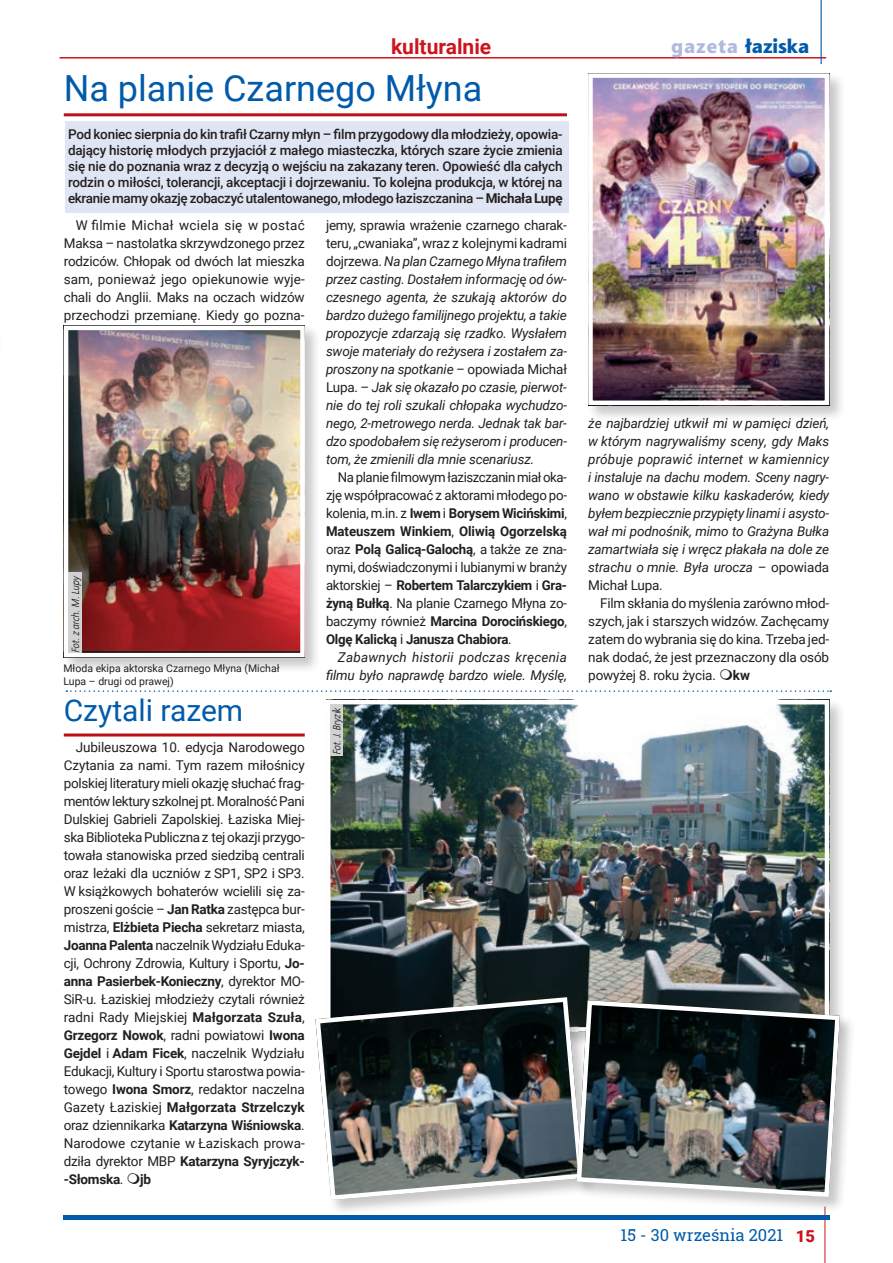
<style>
.page{position:relative;width:893px;height:1263px;background:#fff}
.page>*{position:absolute;margin:0;border:0;box-sizing:border-box;transform-origin:0 0}
.t1{font:36px "Roboto";color:#015aaa}
.t2{font:30px "Roboto";color:#015aaa}
.t3{font:700 21px "Roboto";color:#cd151d}
.t4{font:19.5px "Aerton EFN Black";color:#015aaa}
.t5{font:16.5px "Roboto Slab";color:#015aaa}
.t6{font:900 16.5px "Roboto";color:#cd151d}
.t7{font:13.5px/18px "Roboto";letter-spacing:-.01em;color:#231f20;text-align:justify}
.t8{font:italic 13.5px/18px "Roboto";letter-spacing:-.015em;color:#231f20;text-align:justify}
.t9{font:500 13.5px/16.2px "Roboto";letter-spacing:-.025em;color:#231f20;text-align:justify}
.t10{font:italic 13.5px/18px "Roboto";letter-spacing:.015em;color:#231f20;text-align:right}
.t11{font:700 13.5px "Roboto";color:#231f20}
.t12{font:10.5px/12.6px "Roboto";color:#231f20}
.t13{font:italic 10.5px "Bureau EFN";color:#231f20}
.s1{font-weight:700}
.s2{font-style:normal}
.s3{color:#aebade}
</style>
<div class="page">
<hr style="left:60px;top:57px;width:766px;height:2px;background:#cd151d">
<hr style="left:825px;top:1206px;width:1px;height:57px;background:#cd151d">
<hr style="left:820px;top:0;width:2px;height:64px;background:#015aaa">
<hr style="left:64px;top:1215px;width:766px;height:4px;background:#015aaa">
<hr style="left:0;top:0;width:1px;height:1263px;background:#0d1b1d">
<hr style="left:0;top:922px;width:1px;height:331px;background:#fff">
<div style="left:66px;top:121px;width:503px;height:92px;background:#e0e5f3"></div>
<hr style="left:64px;top:113px;width:503px;height:3px;background:#bb1018">
<div style="left:62px;top:324px;width:260px;height:350px;background:#231f20;opacity:.25"></div>
<img style="left:69px;top:331px;width:231px;height:321px">
<div style="left:64px;top:326px;width:241px;height:331px;border:4px solid #fff"></div>
<div style="left:325px;top:698px;width:521px;height:350px;background:#231f20;opacity:.25"></div>
<img style="left:331px;top:705px;width:493px;height:293px">
<div style="left:326px;top:700px;width:503px;height:332px;border:4px solid #fff"></div>
<div style="left:314px;top:996px;width:285px;height:220px;background:#231f20;opacity:.25"></div>
<img style="left:314px;top:995px;width:271px;height:207px">
<div style="left:575px;top:999px;width:281px;height:214px;background:#231f20;opacity:.25"></div>
<img style="left:574px;top:998px;width:268px;height:201px">
<div style="left:587px;top:72px;width:259px;height:350px;background:#231f20;opacity:.25"></div>
<img style="left:593px;top:78px;width:231px;height:322px">
<div style="left:588px;top:73px;width:241px;height:332px;border:4px solid #fff"></div>
<svg style="left:66px;top:690px;width:765px;height:2px"></svg>
<hr style="left:64px;top:733px;width:241px;height:3px;background:#bb1018">
<div style="left:330px;top:704px;width:13px;height:51px;background:#d1d2d4"></div>
<div style="left:68px;top:572px;width:14px;height:81px;background:#d1d2d4"></div>
<hr style="left:0;top:36px;width:3px;height:334px;background:#fff">
<h3 class="t3" style="left:391px;top:32px;width:102px">kulturalnie</h3>
<h1 class="t1" style="left:64px;top:63px;width:420px">Na planie Czarnego Młyna</h1>
<p class="t9" style="left:68px;top:125px;width:496px">Pod koniec sierpnia do kin trafił Czarny młyn – film przygodowy dla młodzieży, opowia&shy;dający historię młodych przyjaciół z małego miasteczka, których szare życie zmienia się nie do poznania wraz z decyzją o wejściu na zakazany teren. Opowieść dla całych rodzin o miłości, tolerancji, akceptacji i dojrzewaniu. To kolejna produkcja, w której na ekranie mamy okazję zobaczyć utalentowanego, młodego łaziszczanina – <span class="s1">Michała Lupę</span></p>
<p class="t7" style="left:64px;top:216px;width:242px;text-indent:12px">W filmie Michał wciela się w postać Maksa – nastolatka skrzywdzonego przez rodziców. Chłopak od dwóch lat mieszka sam, ponieważ jego opiekunowie wyje&shy;chali do Anglii. Maks na oczach widzów przechodzi przemianę. Kiedy go pozna-</p>
<p class="t8" style="left:326px;top:216px;width:242px"><span class="s2">jemy, sprawia wrażenie czarnego charak&shy;teru, „cwaniaka”, wraz z kolejnymi kadrami dojrzewa.</span> Na plan Czarnego Młyna trafiłem przez casting. Dostałem informacj<span class="s2">ę</span> od ów&shy;czesnego agenta, że szukają aktorów do bardzo dużego familijnego projektu, a takie propozycje zdarzają się rzadko. Wysłałem swoje materiały do reżysera i zostałem za&shy;proszony na spotkanie – <span class="s2">opowiada Michał Lupa. –</span> Jak się okazało po czasie, pierwot&shy;nie do tej roli szukali chłopaka wychudzo&shy;nego, 2-metrowego nerda. Jednak tak bar&shy;dzo spodobałem się reżyserom i producen&shy;tom, że zmienili dla mnie scenariusz.</p>
<p class="t7" style="left:326px;top:468px;width:242px;text-indent:12px">Na planie filmowym łaziszczanin miał oka&shy;zję współpracować z aktorami młodego po&shy;kolenia, m.in. z <span class="s1">Iwem</span> i <span class="s1">Borysem Wicińskimi</span>, <span class="s1">Mateuszem Winkiem</span>, <span class="s1">Oliwią Ogorzelską </span>oraz <span class="s1">Polą Galicą-Galochą</span>, a także ze zna&shy;nymi, doświadczonymi i lubianymi w branży aktorskiej – <span class="s1">Robertem Talarczykiem</span> i <span class="s1">Gra&shy;żyną Bułką</span>. Na planie Czarnego Młyna zo&shy;baczymy również <span class="s1">Marcina Dorocińskiego</span>, <span class="s1">Olgę Kalicką</span> i <span class="s1">Janusza Chabiora</span>.</p>
<p class="t10" style="left:326px;top:648px;width:242px">Zabawnych historii podczas kręcenia filmu było naprawdę bardzo wiele. Myślę,</p>
<p class="t13" style="left:68px;top:653px;width:79px;rotate:-90deg">Fot. z arch. M. Lupy</p>
<p class="t12" style="left:63px;top:662px;width:218px">Młoda ekipa aktorska Czarnego Młyna (Michał<br>Lupa – drugi od prawej)</p>
<h2 class="t2" style="left:64px;top:689px;width:181px">Czytali razem</h2>
<p class="t13" style="left:330px;top:755px;width:49px;rotate:-90deg">Fot. J. Bryzik</p>
<p class="t7" style="left:64px;top:738px;width:243px;text-indent:12px">Jubileuszowa 10. edycja Narodowego Czytania za nami. Tym razem miłośnicy polskiej literatury mieli okazję słuchać frag&shy;mentów lektury szkolnej pt. Moralność Pani Dulskiej Gabrieli Zapolskiej. Łaziska Miej&shy;ska Biblioteka Publiczna z tej okazji przygo&shy;towała stanowiska przed siedzibą centrali oraz leżaki dla uczniów z SP1, SP2 i SP3.<br>W książkowych bohaterów wcielili się za&shy;proszeni goście – <span class="s1">Jan Ratka</span> zastępca bur&shy;mistrza, <span class="s1">Elżbieta Piecha</span> sekretarz miasta, <span class="s1">Joanna Palenta</span> naczelnik Wydziału Eduka&shy;cji, Ochrony Zdrowia, Kultury i Sportu, <span class="s1">Jo&shy;anna Pasierbek-Konieczny</span>, dyrektor MO-SiR-u. Łaziskiej młodzieży czytali również radni Rady Miejskiej <span class="s1">Małgorzata Szuła</span>, <span class="s1">Grzegorz Nowok</span>, radni powiatowi <span class="s1">Iwona Gejdel</span> i <span class="s1">Adam Ficek</span>, naczelnik Wydziału Edukacji, Kultury i Sportu starostwa powia&shy;towego <span class="s1">Iwona Smorz</span>, redaktor naczelna Gazety Łaziskiej <span class="s1">Małgorzata Strzelczyk </span>oraz dziennikarka <span class="s1">Katarzyna Wiśniowska</span>.<br>Narodowe czytanie w Łaziskach prowa&shy;dziła dyrektor MBP <span class="s1">Katarzyna Syryjczyk--Słomska</span>. <span class="s1">jb</span></p>
<h3 class="t4" style="left:671px;top:34px;width:139px"><span class="s3">gazeta</span> łaziska</h3>
<p class="t8" style="left:588px;top:414px;width:243px">że najbardziej utkwił mi w pamięci dzień, w którym nagrywaliśmy sceny, gdy Maks próbuje poprawić internet w kamiennicy i instaluje na dachu modem. Sceny nagry&shy;wano w obstawie kilku kaskaderów, kiedy byłem bezpiecznie przypięty linami i asysto&shy;wał mi podnośnik, mimo to Grażyna Bułka zamartwiała się i wręcz płakała na dole ze strachu o mnie. Była urocza – <span class="s2">opowiada Michał Lupa.</span></p>
<p class="t7" style="left:588px;top:594px;width:242px;text-indent:12px">Film skłania do myślenia zarówno młod&shy;szych, jak i starszych widzów. Zachęcamy zatem do wybrania się do kina. Trzeba jed&shy;nak dodać, że jest przeznaczony dla osób powyżej 8. roku życia.</p>
<p class="t11" style="left:733px;top:666px;width:18px">kw</p>
<p class="t5" style="left:621px;top:1224px;width:164px">15 - 30 września 2021</p>
<p class="t6" style="left:796px;top:1224px;width:21px">15</p>
</div>
